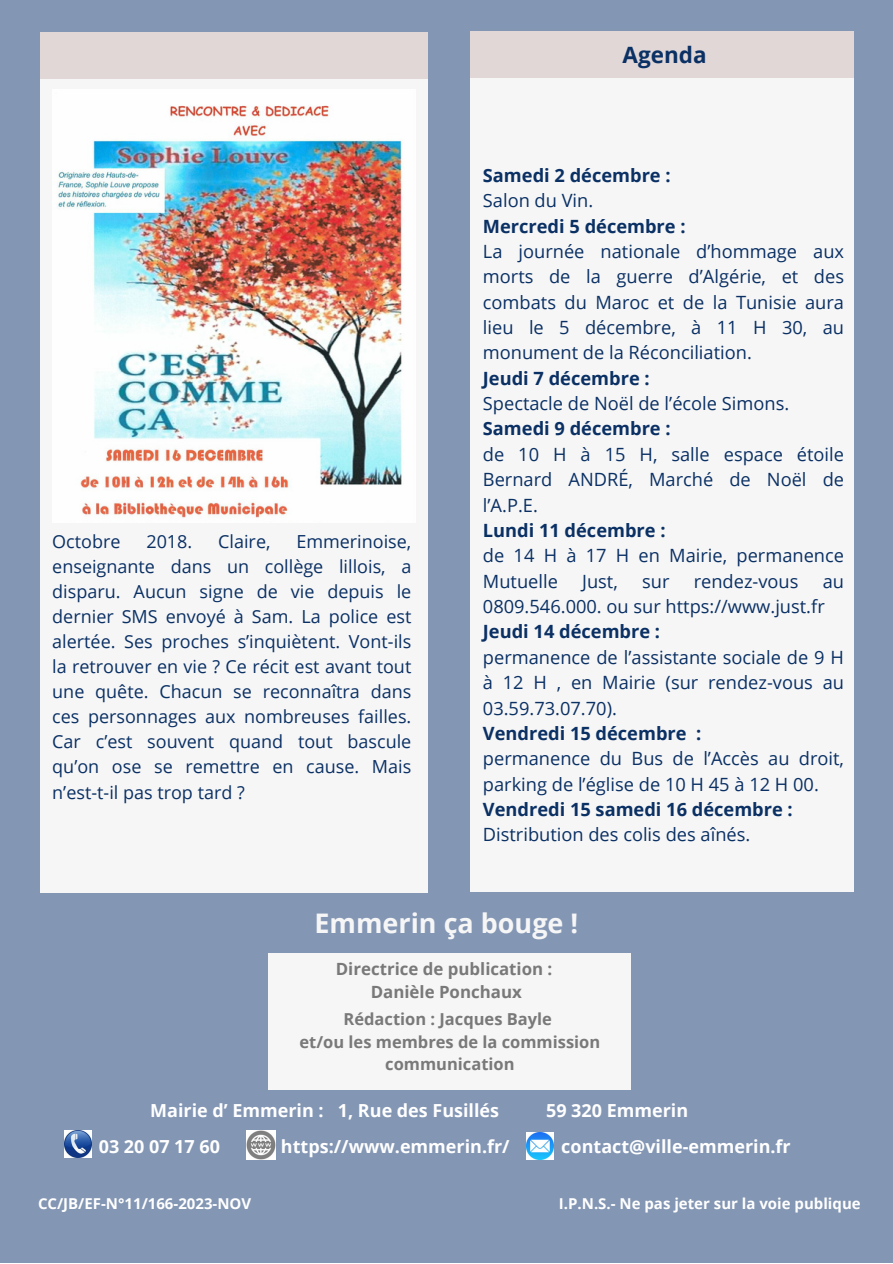
<style>
.page{position:relative;width:893px;height:1264px;background:#fff}
.page>*{position:absolute;margin:0;border:0;box-sizing:border-box;transform-origin:0 0}
.t1{font:700 27px "Open Sans";color:#f6f6f6}
.t2{font:700 22.5px "Open Sans";color:#0a3064}
.t3{font:18.3px/25.3px "Open Sans";color:#0a3064;text-align:justify}
.t4{font:700 18.3px "Open Sans";color:#0a3064}
.t5{font:18px/25px "Open Sans";color:#0a3064;text-align:justify}
.t6{font:700 18px "Open Sans";color:#fff}
.t7{font:700 16.8px "Open Sans";color:#797979}
.t8{font:700 16.5px/22.5px "Open Sans";color:#797979;text-align:center}
.t9{font:700 15px "Open Sans";color:#fff}
</style>
<div class="page">
<div style="left:0;top:0;width:892px;height:1262px;background:#8396b4"></div>
<div style="left:41px;top:32px;width:387px;height:860px;background:#f6f6f6"></div>
<div style="left:471px;top:31px;width:383px;height:860px;background:#f6f6f6"></div>
<img style="left:65px;top:1130px;width:27px;height:27px">
<img style="left:246px;top:1130px;width:29px;height:29px">
<img style="left:526px;top:1132px;width:27px;height:27px">
<div style="left:269px;top:953px;width:362px;height:137px;background:#f6f6f6"></div>
<div style="left:471px;top:31px;width:383px;height:47px;background:#e1d7d7"></div>
<div style="left:41px;top:32px;width:387px;height:47px;background:#e1d7d7"></div>
<img style="left:58px;top:105px;width:344px;height:413px">
<p class="t5" style="left:52px;top:529px;width:70px">Octobre</p>
<p class="t5" style="left:146px;top:529px;width:47px">2018.</p>
<p class="t5" style="left:218px;top:529px;width:54px">Claire,</p>
<p class="t5" style="left:52px;top:529px;width:360px;text-indent:244px">Emmerinoise, enseignante dans un collège lillois, a disparu. Aucun signe de vie depuis le dernier SMS envoyé à Sam. La police est alertée. Ses proches s’inquiètent. Vont-ils la retrouver en vie ? Ce récit est avant tout une quête. Chacun se reconnaîtra dans ces personnages aux nombreuses failles.<br>Car c’est souvent quand tout bascule qu’on ose se remettre en cause. Mais n’est-t-il pas trop tard ?</p>
<p class="t2" style="left:622px;top:39px;width:85px">Agenda</p>
<p class="t4" style="left:483px;top:162px;width:189px">Samedi 2 décembre :</p>
<p class="t3" style="left:483px;top:187px;width:112px">Salon du Vin.</p>
<p class="t4" style="left:483px;top:213px;width:204px">Mercredi 5 décembre :</p>
<p class="t3" style="left:483px;top:238px;width:362px">La journée nationale d’hommage aux morts de la guerre d’Algérie, et des combats du Maroc et de la Tunisie aura lieu le 5 décembre, à 11 H 30, au monument de la Réconciliation.</p>
<p class="t4" style="left:483px;top:365px;width:168px">Jeudi 7 décembre :</p>
<p class="t3" style="left:483px;top:390px;width:308px">Spectacle de Noël de l’école Simons.</p>
<p class="t4" style="left:483px;top:416px;width:189px">Samedi 9 décembre :</p>
<p class="t3" style="left:483px;top:441px;width:362px">de 10 H à 15 H, salle espace étoile Bernard ANDRÉ, Marché de Noël de l’A.P.E.</p>
<p class="t4" style="left:483px;top:517px;width:184px">Lundi 11 décembre :</p>
<p class="t3" style="left:483px;top:542px;width:362px">de 14 H à 17 H en Mairie, permanence<br>Mutuelle</p>
<p class="t3" style="left:582px;top:568px;width:37px">Just,</p>
<p class="t3" style="left:642px;top:568px;width:29px">sur</p>
<p class="t3" style="left:693px;top:568px;width:106px">rendez-vous</p>
<p class="t3" style="left:483px;top:568px;width:362px;text-indent:340px">au<br>0809.546.000. ou sur https://www.just.fr</p>
<p class="t4" style="left:483px;top:619px;width:179px">Jeudi 14 décembre :</p>
<p class="t3" style="left:483px;top:644px;width:362px">permanence de l’assistante sociale de 9 H à 12 H , en Mairie (sur rendez-vous au 03.59.73.07.70).</p>
<p class="t4" style="left:483px;top:720px;width:220px">Vendredi 15 décembre :</p>
<p class="t3" style="left:483px;top:745px;width:362px">permanence du Bus de l’Accès au droit, parking de l’église de 10 H 45 à 12 H 00.</p>
<p class="t4" style="left:483px;top:796px;width:311px">Vendredi 15 samedi 16 décembre :</p>
<p class="t3" style="left:483px;top:821px;width:269px">Distribution des colis des aînés.</p>
<p class="t1" style="left:314px;top:904px;width:265px">Emmerin ça bouge !</p>
<p class="t7" style="left:336px;top:956px;width:218px">Directrice de publication :</p>
<p class="t7" style="left:371px;top:979px;width:152px">Danièle Ponchaux</p>
<p class="t8" style="left:343px;top:1007px;width:210px">Rédaction : Jacques Bayle</p>
<p class="t8" style="left:299px;top:1029px;width:302px">et/ou les membres de la commission communication</p>
<p class="t6" style="left:150px;top:1097px;width:350px">Mairie d’ Emmerin : 1, Rue des Fusillés</p>
<p class="t6" style="left:546px;top:1097px;width:144px">59 320 Emmerin</p>
<p class="t6" style="left:99px;top:1133px;width:123px">03 20 07 17 60</p>
<p class="t6" style="left:281px;top:1133px;width:230px">https://www.emmerin.fr/</p>
<p class="t6" style="left:561px;top:1133px;width:231px">contact@ville-emmerin.fr</p>
<p class="t9" style="left:38px;top:1192px;width:215px">CC/JB/EF-N°11/166-2023-NOV</p>
<p class="t9" style="left:559px;top:1192px;width:303px">I.P.N.S.- Ne pas jeter sur la voie publique</p>
</div>
